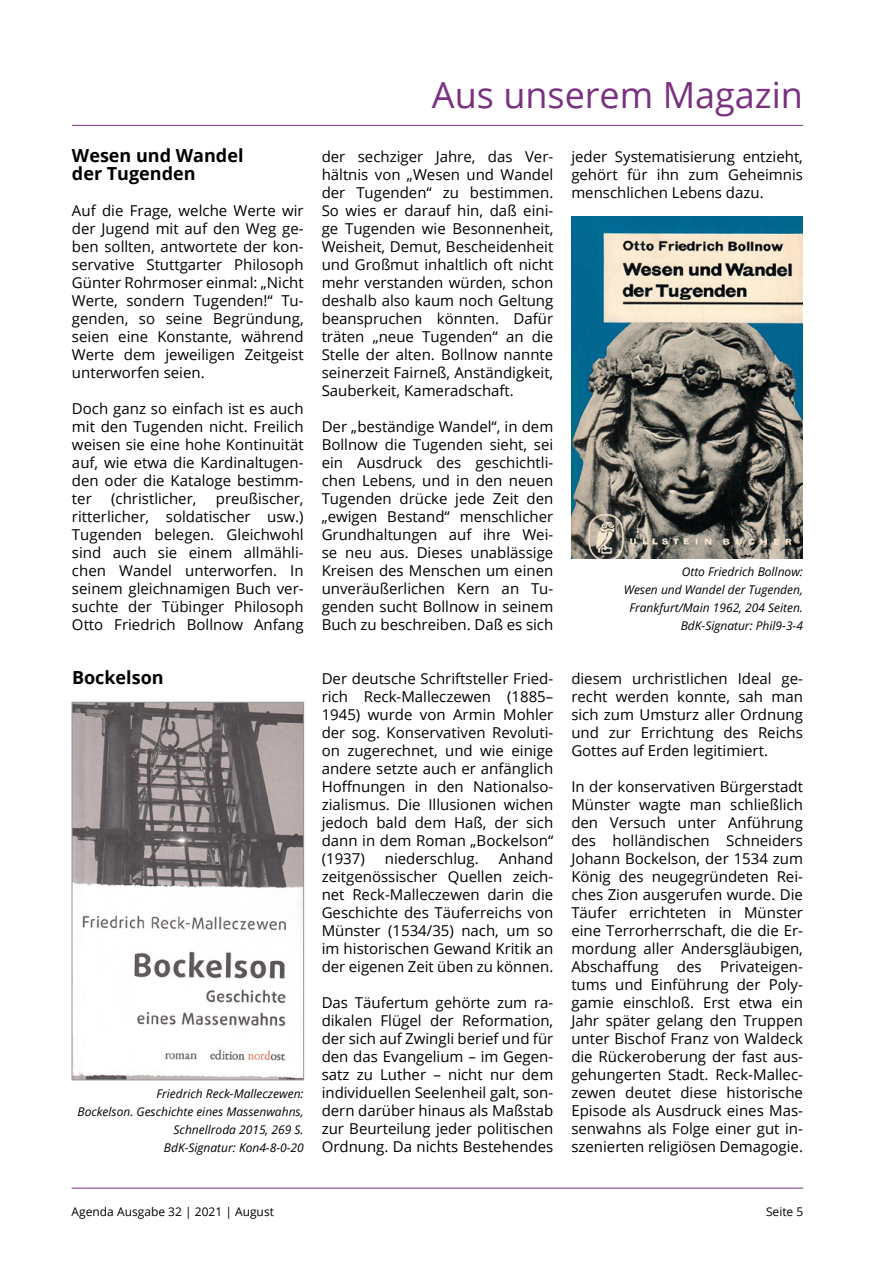
<style>
.page{position:relative;width:893px;height:1263px;background:#fff}
.page>*{position:absolute;margin:0;border:0;box-sizing:border-box;transform-origin:0 0}
.t1{font:36px "Open Sans";color:#7a317f}
.t2{font:700 18px/18px "Open Sans";color:#000}
.t3{font:15px/18px "Open Sans";color:#000;text-align:justify}
.t4{font:italic 12px/18px "Open Sans";color:#000;text-align:right}
.t5{font:12px "Open Sans";color:#000}
</style>
<div class="page">
<hr style="left:72px;top:1188px;width:731px;height:1px;background:#7a317f">
<hr style="left:72px;top:125px;width:731px;height:1px;background:#7a317f">
<img style="left:74px;top:704px;width:228px;height:374px">
<div style="left:72px;top:702px;width:232px;height:378px;border:1px solid #949698"></div>
<img style="left:571px;top:216px;width:232px;height:342px">
<p class="t2" style="left:72px;top:146px;width:173px">Wesen und Wandel der Tugenden</p>
<p class="t3" style="left:72px;top:201px;width:233px">Auf die Frage, welche Werte wir der Jugend mit auf den Weg ge&shy;ben sollten, antwortete der kon&shy;servative Stuttgarter Philosoph Günter Rohrmoser einmal: „Nicht Werte, sondern Tugenden!“ Tu&shy;genden, so seine Begründung, seien eine Konstante, während Werte dem jeweiligen Zeitgeist unterworfen seien.</p>
<p class="t3" style="left:72px;top:399px;width:233px">Doch ganz so einfach ist es auch mit den Tugenden nicht. Freilich weisen sie eine hohe Kontinuität auf, wie etwa die Kardinaltugen&shy;den oder die Kataloge bestimm&shy;ter</p>
<p class="t3" style="left:72px;top:489px;width:233px;text-indent:144px">preußischer, ritterlicher, soldatischer usw.)<br>Tugenden belegen. Gleichwohl sind auch sie einem allmähli&shy;chen Wandel unterworfen. In seinem gleichnamigen Buch ver&shy;suchte der Tübinger Philosoph Otto Friedrich Bollnow Anfang</p>
<p class="t3" style="left:111px;top:489px;width:87px">(christlicher,</p>
<h1 class="t1" style="left:432px;top:70px;width:373px">Aus unserem Magazin</h1>
<p class="t3" style="left:322px;top:147px;width:233px">der sechziger Jahre, das Ver&shy;hältnis von „Wesen und Wandel der Tugenden“ zu bestimmen.<br>So wies er darauf hin, daß eini&shy;ge Tugenden wie Besonnenheit, Weisheit, Demut, Bescheidenheit und Großmut inhaltlich oft nicht mehr verstanden würden, schon deshalb also kaum noch Geltung beanspruchen könnten. Dafür träten „neue Tugenden“ an die Stelle der alten. Bollnow nannte seinerzeit Fairneß, Anständigkeit, Sauberkeit, Kameradschaft.</p>
<p class="t3" style="left:322px;top:417px;width:233px">Der „beständige Wandel“, in dem Bollnow die Tugenden sieht, sei ein Ausdruck des geschichtli&shy;chen Lebens, und in den neuen Tugenden drücke jede Zeit den „ewigen Bestand“ menschlicher Grundhaltungen auf ihre Wei&shy;se neu aus. Dieses unablässige Kreisen des Menschen um einen unveräußerlichen Kern an Tu&shy;genden sucht Bollnow in seinem Buch zu beschreiben. Daß es sich</p>
<p class="t3" style="left:571px;top:147px;width:233px">jeder Systematisierung entzieht, gehört für ihn zum Geheimnis menschlichen Lebens dazu.</p>
<p class="t4" style="left:624px;top:562px;width:181px">Otto Friedrich Bollnow:<br>Wesen und Wandel der Tugenden,<br>Frankfurt/Main 1962, 204 Seiten.<br>BdK-Signatur: Phil9-3-4</p>
<p class="t2" style="left:72px;top:668px;width:93px">Bockelson</p>
<p class="t3" style="left:322px;top:669px;width:233px">Der deutsche Schriftsteller Fried&shy;rich Reck-Malleczewen (1885– 1945) wurde von Armin Mohler der sog. Konservativen Revoluti&shy;on zugerechnet, und wie einige andere setzte auch er anfänglich Hoffnungen in den Nationalso&shy;zialismus. Die Illusionen wichen jedoch bald dem Haß, der sich dann in dem Roman „Bockelson“ (1937)</p>
<p class="t3" style="left:322px;top:849px;width:233px;text-indent:177px">Anhand zeitgenössischer Quellen zeich&shy;net Reck-Malleczewen darin die Geschichte des Täuferreichs von Münster (1534/35) nach, um so im historischen Gewand Kritik an der eigenen Zeit üben zu können.</p>
<p class="t3" style="left:322px;top:993px;width:233px">Das Täufertum gehörte zum ra&shy;dikalen Flügel der Reformation, der sich auf Zwingli berief und für den das Evangelium – im Gegen&shy;satz zu Luther – nicht nur dem individuellen Seelenheil galt, son&shy;dern darüber hinaus als Maßstab zur Beurteilung jeder politischen Ordnung. Da nichts Bestehendes</p>
<p class="t3" style="left:385px;top:849px;width:95px">niederschlug.</p>
<p class="t4" style="left:77px;top:1084px;width:228px">Friedrich Reck-Malleczewen:<br>Bockelson. Geschichte eines Massenwahns,<br>Schnellroda 2015, 269 S.<br>BdK-Signatur: Kon4-8-0-20</p>
<p class="t3" style="left:571px;top:669px;width:233px">diesem urchristlichen Ideal ge&shy;recht werden konnte, sah man sich zum Umsturz aller Ordnung und zur Errichtung des Reichs Gottes auf Erden legitimiert.</p>
<p class="t3" style="left:571px;top:777px;width:233px">In der konservativen Bürgerstadt Münster wagte man schließlich den Versuch unter Anführung des holländischen Schneiders Johann Bockelson, der 1534 zum König des neugegründeten Rei&shy;ches Zion ausgerufen wurde. Die Täufer errichteten in Münster eine Terrorherrschaft, die die Er&shy;mordung aller Andersgläubigen, Abschaffung des Privateigen&shy;tums und Einführung der Poly&shy;gamie einschloß. Erst etwa ein Jahr später gelang den Truppen unter Bischof Franz von Waldeck die Rückeroberung der fast aus&shy;gehungerten Stadt. Reck-Mallec&shy;zewen deutet diese historische Episode als Ausdruck eines Mas&shy;senwahns als Folge einer gut in&shy;szenierten religiösen Demagogie.</p>
<p class="t5" style="left:72px;top:1203px;width:204px">Agenda Ausgabe 32 | 2021 | August</p>
<p class="t5" style="left:766px;top:1203px;width:39px">Seite 5</p>
</div>
